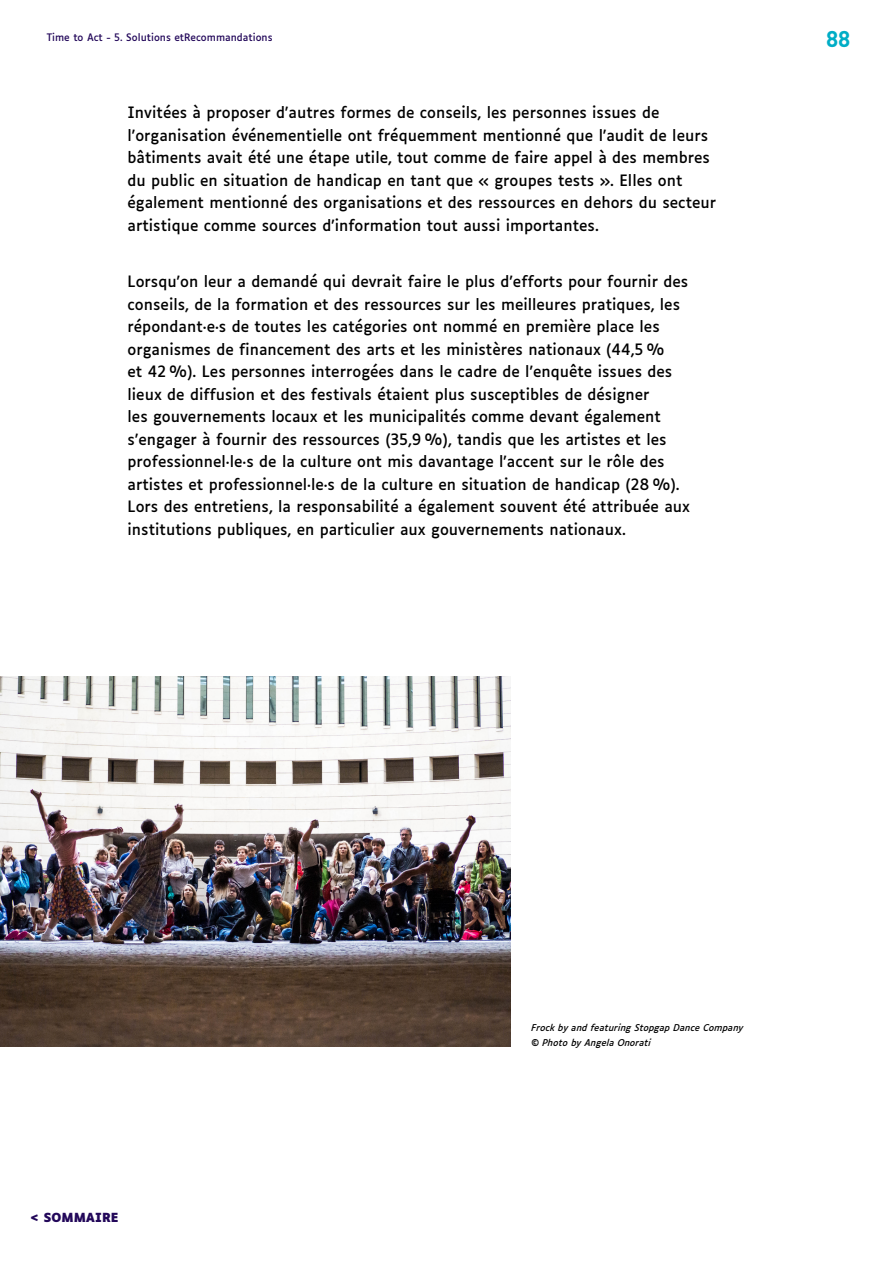
<style>
.page{position:relative;width:893px;height:1263px;background:#fff}
.page>*{position:absolute;margin:0;border:0;box-sizing:border-box;transform-origin:0 0}
.t1{font:700 22.5px "DIN";color:#00adc6}
.texte_courant_10-15{font:15px/22.5px "Luciole";color:#000}
.t2{font:700 12px "Luciole";color:#23085a}
.t3{font:9.9px "Luciole";color:#23085a}
.copyright{font:italic 9px "Luciole";color:#000}
</style>
<div class="page">
<img style="left:0;top:676px;width:510px;height:370px">
<p class="t3" style="left:47px;top:29px;width:227px">Time to Act - 5. Solutions etRecommandations</p>
<h1 class="t1" style="left:826px;top:24px;width:26px">88</h1>
<p class="texte_courant_10-15" style="left:128px;top:100px;width:590px">Invitées à proposer d'autres formes de conseils, les personnes issues de l’organisation événementielle ont fréquemment mentionné que l'audit de leurs bâtiments avait été une étape utile, tout comme de faire appel à des membres du public en situation de handicap en tant que « groupes tests ». Elles ont également mentionné des organisations et des ressources en dehors du secteur artistique comme sources d'information tout aussi importantes.</p>
<p class="texte_courant_10-15" style="left:128px;top:269px;width:564px">Lorsqu'on leur a demandé qui devrait faire le plus d’efforts pour fournir des conseils, de la formation et des ressources sur les meilleures pratiques, les répondant·e·s de toutes les catégories ont nommé en première place les organismes de financement des arts et les ministères nationaux (44,5 %<br>et 42 %). Les personnes interrogées dans le cadre de l'enquête issues des lieux de diffusion et des festivals étaient plus susceptibles de désigner<br>les gouvernements locaux et les municipalités comme devant également s'engager à fournir des ressources (35,9 %), tandis que les artistes et les professionnel·le·s de la culture ont mis davantage l'accent sur le rôle des artistes et professionnel·le·s de la culture en situation de handicap (28 %).<br>Lors des entretiens, la responsabilité a également souvent été attribuée aux institutions publiques, en particulier aux gouvernements nationaux.</p>
<p class="t2" style="left:30px;top:1211px;width:90px">&lt; SOMMAIRE</p>
<p class="copyright" style="left:531px;top:1019px;width:214px">Frock by and featuring Stopgap Dance Company</p>
<p class="copyright" style="left:531px;top:1034px;width:121px">© Photo by Angela Onorati</p>
</div>
